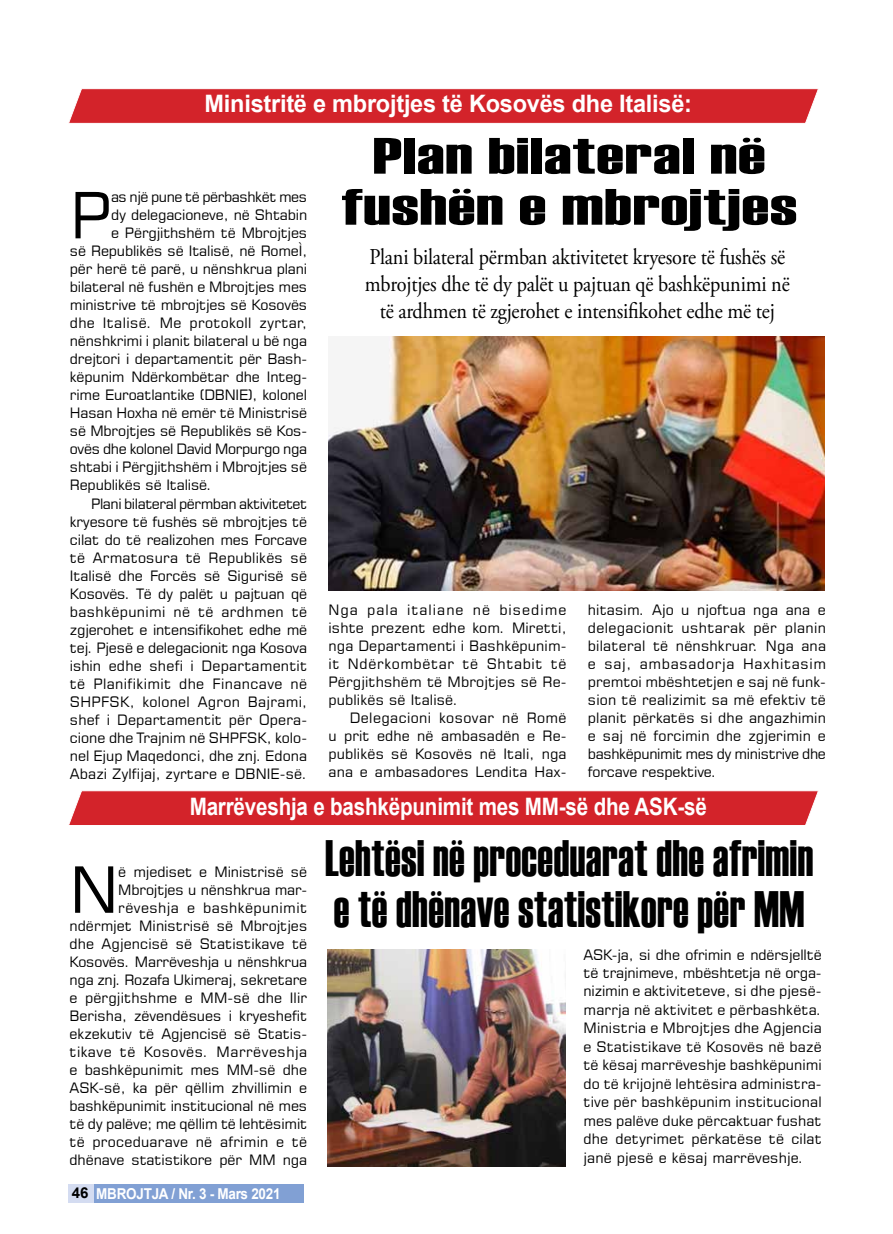
<style>
.page{position:relative;width:893px;height:1234px;background:#fff}
.page>*{position:absolute;margin:0;border:0;box-sizing:border-box;transform-origin:0 0}
.t1{font:63.75px "Square 721 BT";color:#000}
.t2{font:51px/51px "Haettenschweiler";letter-spacing:.01em;color:#000;scale:.86 1}
.t3{font:51px/51px "Haettenschweiler";letter-spacing:.01em;color:#000;text-align:center;scale:1.51 1}
.t4{font:700 24px "Arial";letter-spacing:-.01em;color:#fff;scale:.86 1}
.t5{font:700 24px "Arial";letter-spacing:-.01em;color:#fff}
.t6{font:22.5px/27.3px "Adobe Garamond Pro";letter-spacing:-.01em;color:#000;text-align:center;scale:.9 1}
.t7{font:700 15px "Arial";letter-spacing:-.02em;color:#fff;scale:.9 1}
.t8{font:14.25px/18px "Square 721 BT";letter-spacing:-.01em;color:#000;text-align:justify}
.t9{font:14.25px "Square 721 BT";letter-spacing:.025em;color:#000}
.t10{font:14.25px "Square 721 BT";letter-spacing:.01em;color:#000}
.t11{font:14.25px "Square 721 BT";letter-spacing:-.03em;color:#000}
.t12{font:14.25px "Square 721 BT";letter-spacing:.015em;color:#000}
.t13{font:14.25px "Square 721 BT";letter-spacing:.02em;color:#000}
.s1{color:#000}
</style>
<div class="page">
<div style="left:68px;top:1184px;width:236px;height:18px;background:#81a0d4"></div>
<div style="left:68px;top:1184px;width:26px;height:18px;background:#d4dcf1"></div>
<svg style="left:69px;top:790px;width:750px;height:35px;background:#d52e35"></svg>
<svg style="left:68px;top:88px;width:751px;height:36px;background:#d6343a"></svg>
<img style="left:328px;top:949px;width:238px;height:217px">
<img style="left:328px;top:336px;width:496px;height:254px">
<h3 class="t5" style="left:205px;top:88px;width:489px">Ministritë e mbrojtjes të Kosovës dhe Italisë:</h3>
<h1 class="t1" style="left:70px;top:175px;width:43px">P</h1>
<p class="t11" style="left:111px;top:188px;width:198px">as një pune të përbashkët mes</p>
<p class="t8" style="left:111px;top:206px;width:198px">dy delegacioneve, në Shtabin</p>
<p class="t8" style="left:111px;top:224px;width:198px">e Përgjithshëm të Mbrojtjes</p>
<p class="t8" style="left:70px;top:242px;width:239px">së Republikës së Italisë, në RomeÌ,</p>
<p class="t8" style="left:70px;top:260px;width:239px">për herë të parë, u nënshkrua plani</p>
<p class="t8" style="left:70px;top:278px;width:239px">bilateral në fushën e Mbrojtjes mes</p>
<p class="t8" style="left:70px;top:296px;width:239px">ministrive të mbrojtjes së Kosovës</p>
<p class="t9" style="left:70px;top:314px;width:239px">dhe Italisë. Me protokoll zyrtar,</p>
<p class="t8" style="left:70px;top:332px;width:239px">nënshkrimi i planit bilateral u bë nga</p>
<p class="t8" style="left:70px;top:350px;width:239px">drejtori i departamentit për Bash-</p>
<p class="t8" style="left:70px;top:368px;width:239px">këpunim Ndërkombëtar dhe Integ-</p>
<p class="t8" style="left:70px;top:386px;width:239px">rime Euroatlantike (DBNIE), kolonel</p>
<p class="t8" style="left:70px;top:404px;width:239px">Hasan Hoxha në emër të Ministrisë</p>
<p class="t8" style="left:70px;top:422px;width:239px">së Mbrojtjes së Republikës së Kos-</p>
<p class="t8" style="left:70px;top:440px;width:239px">ovës dhe kolonel David Morpurgo nga</p>
<p class="t8" style="left:70px;top:458px;width:239px">shtabi i Përgjithshëm i Mbrojtjes së</p>
<p class="t8" style="left:70px;top:476px;width:144px">Republikës së Italisë.</p>
<p class="t11" style="left:91px;top:494px;width:218px">Plani bilateral përmban aktivitetet</p>
<p class="t8" style="left:70px;top:512px;width:239px">kryesore të fushës së mbrojtjes të</p>
<p class="t8" style="left:70px;top:530px;width:239px">cilat do të realizohen mes Forcave</p>
<p class="t12" style="left:70px;top:548px;width:239px">të Armatosura të Republikës së</p>
<p class="t8" style="left:70px;top:566px;width:239px">Italisë dhe Forcës së Sigurisë së</p>
<p class="t8" style="left:70px;top:584px;width:239px">Kosovës. Të dy palët u pajtuan që</p>
<p class="t9" style="left:70px;top:602px;width:239px">bashkëpunimi në të ardhmen të</p>
<p class="t8" style="left:70px;top:620px;width:239px">zgjerohet e intensifikohet edhe më</p>
<p class="t8" style="left:70px;top:638px;width:239px">tej. Pjesë e delegacionit nga Kosova</p>
<p class="t12" style="left:70px;top:656px;width:239px">ishin edhe shefi i Departamentit</p>
<p class="t9" style="left:70px;top:674px;width:239px">të Planifikimit dhe Financave në</p>
<p class="t13" style="left:70px;top:692px;width:239px">SHPFSK, kolonel Agron Bajrami,</p>
<p class="t10" style="left:70px;top:710px;width:239px">shef i Departamentit për Opera-</p>
<p class="t8" style="left:70px;top:728px;width:239px">cione dhe Trajnim në SHPFSK, kolo-</p>
<p class="t8" style="left:70px;top:746px;width:239px">nel Ejup Maqedonci, dhe znj. Edona</p>
<p class="t10" style="left:70px;top:764px;width:239px">Abazi Zylfijaj, zyrtare e DBNIE-së.</p>
<h2 class="t3" style="left:341px;top:130px;width:303px">Plan bilateral në fushën e mbrojtjes</h2>
<h3 class="t6" style="left:365px;top:244px;width:474px">Plani bilateral përmban aktivitetet kryesore të fushës së mbrojtjes dhe të dy palët u pajtuan që bashkëpunimi në të ardhmen të zgjerohet e intensifikohet edhe më tej</h3>
<p class="t8" style="left:328px;top:600px;width:240px">Nga pala italiane në bisedime ishte prezent edhe kom. Miretti, nga Departamenti i Bashkëpunim&shy;it Ndërkombëtar të Shtabit të Përgjithshëm të Mbrojtjes së Re&shy;publikës së Italisë.</p>
<p class="t8" style="left:328px;top:708px;width:240px;text-indent:21px">Delegacioni kosovar në Romë u prit edhe në ambasadën e Re&shy;publikës së Kosovës në Itali, nga ana e ambasadores Lendita Hax-</p>
<p class="t8" style="left:588px;top:600px;width:240px">hitasim. Ajo u njoftua nga ana e delegacionit ushtarak për planin bilateral të nënshkruar. Nga ana e saj, ambasadorja Haxhitasim premtoi mbështetjen e saj në funk&shy;sion të realizimit sa më efektiv të planit përkatës si dhe angazhimin e saj në forcimin dhe zgjerimin e bashkëpunimit mes dy ministrive dhe forcave respektive.</p>
<h3 class="t4" style="left:190px;top:790px;width:603px">Marrëveshja e bashkëpunimit mes MM-së dhe ASK-së</h3>
<p class="t8" style="left:69px;top:862px;width:239px;text-align:right">ë mjediset e Ministrisë së<br>Mbrojtjes u nënshkrua mar&shy;rëveshja e bashkëpunimit ndërmjet Ministrisë së Mbrojtjes dhe Agjencisë së Statistikave të<br>Kosovës. Marrëveshja u nënshkrua nga znj. Rozafa Ukimeraj, sekretare e përgjithshme e MM-së dhe Ilir<br>Berisha, zëvendësues i kryeshefit ekzekutiv të Agjencisë së Statis&shy;tikave të Kosovës. Marrëveshja e bashkëpunimit mes MM-së dhe<br>ASK-së, ka për qëllim zhvillimin e bashkëpunimit institucional në mes të dy palëve; me qëllim të lehtësimit të proceduarave në afrimin e të dhënave statistikore për MM nga</p>
<h1 class="t1" style="left:69px;top:849px;width:51px">N</h1>
<p class="t7" style="left:72px;top:1183px;width:233px"><span class="s1">46</span> MBROJTJA / Nr. 3 - Mars 2021</p>
<h2 class="t2" style="left:325px;top:832px;width:569px">Lehtësi në proceduarat dhe afrimin e të dhënave statistikore për MM</h2>
<p class="t8" style="left:584px;top:945px;width:240px;line-height:18.5px">ASK-ja, si dhe ofrimin e ndërsjelltë të trajnimeve, mbështetja në orga&shy;nizimin e aktiviteteve, si dhe pjesë&shy;marrja në aktivitet e përbashkëta.<br>Ministria e Mbrojtjes dhe Agjencia e Statistikave të Kosovës në bazë të kësaj marrëveshje bashkëpunimi do të krijojnë lehtësira administra&shy;tive për bashkëpunim institucional mes palëve duke përcaktuar fushat dhe detyrimet përkatëse të cilat janë pjesë e kësaj marrëveshje.</p>
</div>
